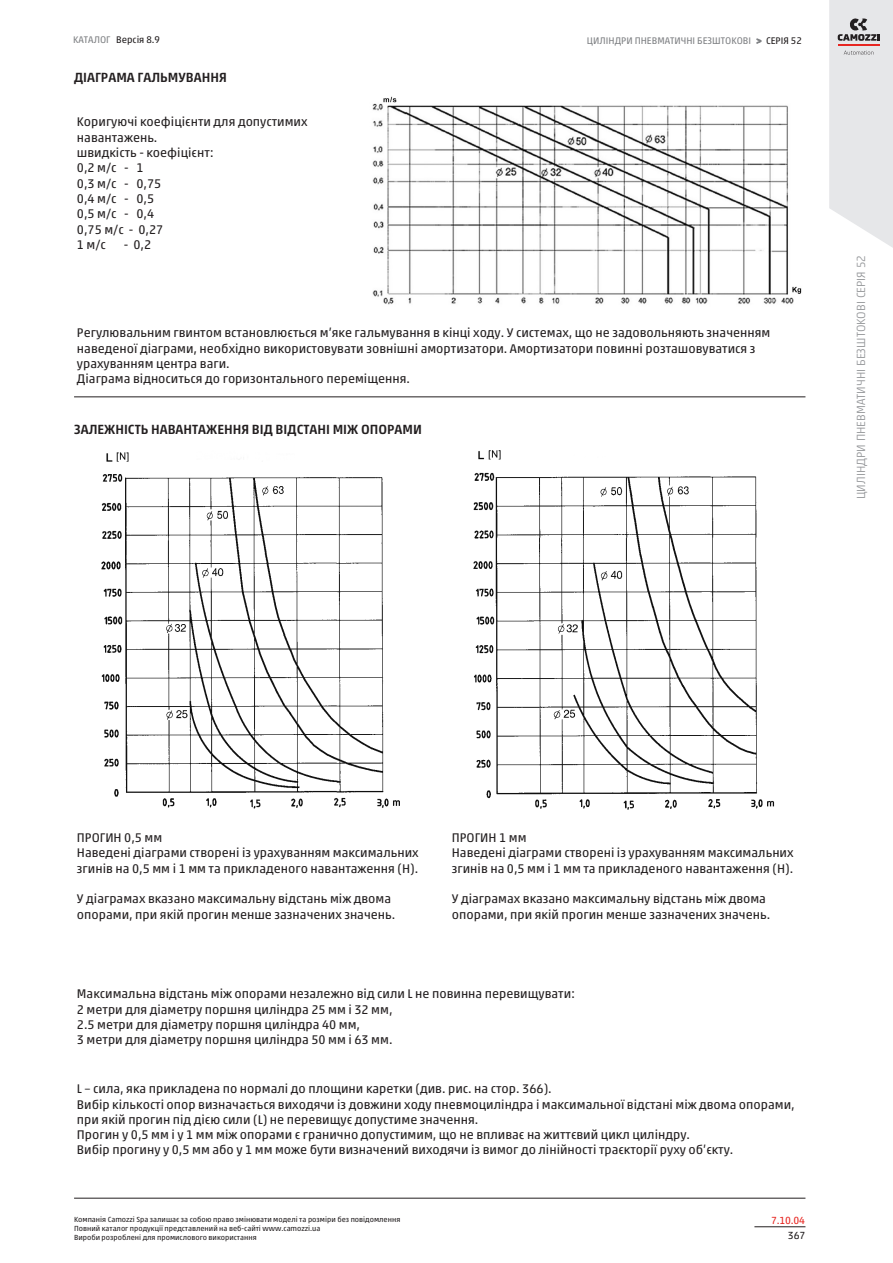
<style>
.page{position:relative;width:893px;height:1263px;background:#fff}
.page>*{position:absolute;margin:0;border:0;box-sizing:border-box;transform-origin:0 0}
.tpblockTitle_value{font:500 13.5px "Akko W1 G";color:#231f20}
.normal_value{font:12.75px/15.3px "Akko W1 G";color:#231f20}
.t1{font:300 12px "Akko W1 G";color:#939598}
.secL{font:10.5px "Akko W1 G";color:#e72621}
.t2{font:10.5px "Akko W1 G";color:#231f20}
.t3{font:9.75px "Akko W1 G";color:#808285}
.t4{font:9.75px "Akko W1 G";color:#231f20}
.t5{font:7.5px/9px "Akko W1 G";color:#231f20}
.s1{color:#808285}
.s2{color:#231f20}
</style>
<div class="page">
<svg style="left:829px;top:0;width:64px;height:248px"></svg>
<hr style="left:838px;top:44px;width:41px;height:2px;background:#e72621">
<hr style="left:754px;top:1226px;width:51px;height:1px;background:#231f20">
<hr style="left:74px;top:397px;width:731px;height:1px;background:#231f20">
<hr style="left:74px;top:1198px;width:731px;height:1px;background:#231f20">
<img style="left:372px;top:96px;width:430px;height:209px">
<img style="left:101px;top:452px;width:299px;height:357px">
<img style="left:473px;top:450px;width:302px;height:360px">
<p class="t4" style="left:73px;top:33px;width:88px"><span class="s1">КАТАЛОГ</span> Версія 8.9</p>
<p class="t3" style="left:587px;top:33px;width:216px">ЦИЛІНДРИ ПНЕВМАТИЧНІ БЕЗШТОКОВІ &gt; <span class="s2">СЕРІЯ 52</span></p>
<p class="tpblockTitle_value" style="left:74px;top:67px;width:154px">ДІАГРАМА ГАЛЬМУВАННЯ</p>
<p class="normal_value" style="left:77px;top:113px;width:232px">Коригуючі коефіцієнти для допустимих навантажень.<br>швидкість - коефіцієнт:</p>
<p class="normal_value" style="left:77px;top:159px;width:68px">0,2 м/с - 1</p>
<p class="normal_value" style="left:77px;top:175px;width:86px">0,3 м/с - 0,75</p>
<p class="normal_value" style="left:77px;top:190px;width:79px">0,4 м/с - 0,5</p>
<p class="normal_value" style="left:77px;top:205px;width:79px">0,5 м/с - 0,4</p>
<p class="normal_value" style="left:77px;top:221px;width:88px">0,75 м/с - 0,27</p>
<p class="normal_value" style="left:77px;top:236px;width:30px">1 м/с</p>
<p class="normal_value" style="left:124px;top:236px;width:29px">- 0,2</p>
<p class="normal_value" style="left:77px;top:324px;width:695px">Регулювальним гвинтом встановлюється м’яке гальмування в кінці ходу. У системах, що не задовольняють значенням наведеної діаграми, необхідно використовувати зовнішні амортизатори. Амортизатори повинні розташовуватися з урахуванням центра ваги.<br>Діаграма відноситься до горизонтального переміщення.</p>
<p class="tpblockTitle_value" style="left:74px;top:420px;width:349px">ЗАЛЕЖНІСТЬ НАВАНТАЖЕННЯ ВІД ВІДСТАНІ МІЖ ОПОРАМИ</p>
<p class="t1" style="left:852px;top:499px;width:245px;rotate:-90deg">ЦИЛІНДРИ ПНЕВМАТИЧНІ БЕЗШТОКОВІ СЕРІЯ 52</p>
<p class="normal_value" style="left:77px;top:829px;width:87px">ПРОГИН 0,5 мм</p>
<p class="normal_value" style="left:77px;top:844px;width:343px">Наведені діаграми створені із урахуванням максимальних згинів на 0,5 мм і 1 мм та прикладеного навантаження (Н).</p>
<p class="normal_value" style="left:77px;top:890px;width:320px">У діаграмах вказано максимальну відстань між двома опорами, при якій прогин менше зазначених значень.</p>
<p class="normal_value" style="left:452px;top:829px;width:76px">ПРОГИН 1 мм</p>
<p class="normal_value" style="left:452px;top:844px;width:343px">Наведені діаграми створені із урахуванням максимальних згинів на 0,5 мм і 1 мм та прикладеного навантаження (Н).</p>
<p class="normal_value" style="left:452px;top:890px;width:320px">У діаграмах вказано максимальну відстань між двома опорами, при якій прогин менше зазначених значень.</p>
<p class="normal_value" style="left:77px;top:985px;width:500px">Максимальна відстань між опорами незалежно від сили L не повинна перевищувати:</p>
<p class="normal_value" style="left:77px;top:1001px;width:317px">2 метри для діаметру поршня циліндра 25 мм і 32 мм,</p>
<p class="normal_value" style="left:77px;top:1016px;width:285px">2.5 метри для діаметру поршня циліндра 40 мм,</p>
<p class="normal_value" style="left:77px;top:1031px;width:317px">3 метри для діаметру поршня циліндра 50 мм і 63 мм.</p>
<p class="normal_value" style="left:77px;top:1080px;width:476px">L – сила, яка прикладена по нормалі до площини каретки (див. рис. на стор. 366).</p>
<p class="normal_value" style="left:77px;top:1095px;width:719px">Вибір кількості опор визначається виходячи із довжини ходу пневмоциліндра і максимальної відстані між двома опорами, при якій прогин під дією сили (L) не перевищує допустиме значення.</p>
<p class="normal_value" style="left:77px;top:1126px;width:615px">Прогин у 0,5 мм і у 1 мм між опорами є гранично допустимим, що не впливає на життєвий цикл циліндру.</p>
<p class="normal_value" style="left:77px;top:1141px;width:658px">Вибір прогину у 0,5 мм або у 1 мм може бути визначений виходячи із вимог до лінійності траєкторії руху об’єкту.</p>
<p class="t5" style="left:74px;top:1214px;width:328px">Компанія Camozzi Spa залишає за собою право змінювати моделі та розміри без повідомлення<br>Повний каталог продукції представлений на веб-сайті www.camozzi.ua<br>Вироби розроблені для промислового використання</p>
<p class="secL" style="left:771px;top:1212px;width:35px">7.10.04</p>
<p class="t2" style="left:788px;top:1228px;width:19px">367</p>
</div>
